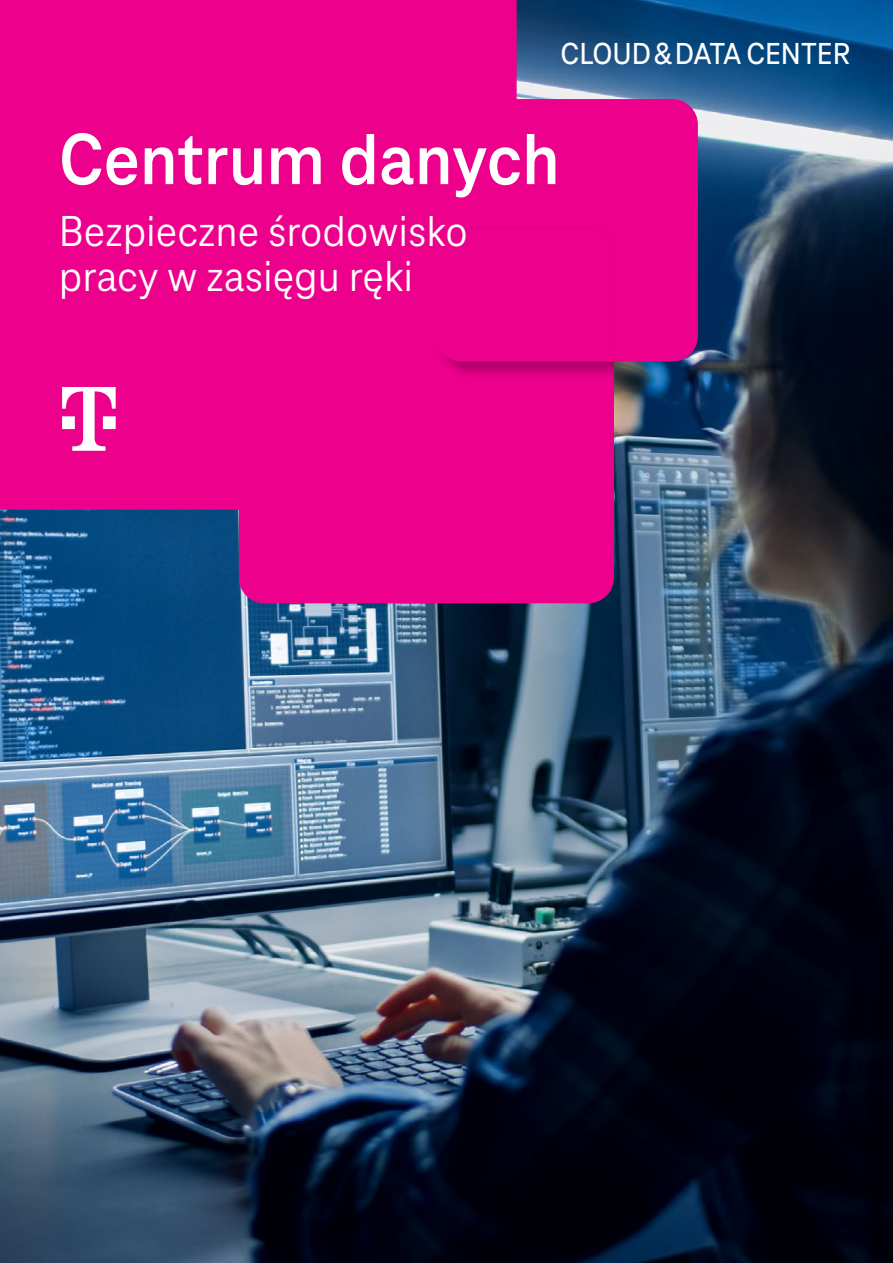
<style>
.page{position:relative;width:893px;height:1263px;background:#fff}
.page>*{position:absolute;margin:0;border:0;box-sizing:border-box;transform-origin:0 0}
.t1{font:700 75px "Tele Neo";color:#fff}
.t2{font:45px/45px "Tele Neo";color:#fff}
.t3{font:500 31.5px "Tele Neo";color:#fff}
</style>
<div class="page">
<img style="left:0;top:0;width:893px;height:1263px">
<div style="left:0;top:0;width:517px;height:510px;background:#ec008c"></div>
<div style="left:435px;top:99px;width:263px;height:263px;background:#ec008c;border-radius:26px"></div>
<div style="left:239px;top:228px;width:375px;height:375px;background:#ec008c;border-radius:26px"></div>
<div style="left:435px;top:228px;width:179px;height:152px;background:#000;opacity:.25"></div>
<svg style="left:435px;top:228px;width:179px;height:133px"></svg>
<svg style="left:62px;top:387px;width:54px;height:64px"></svg>
<p class="t3" style="left:561px;top:36px;width:291px">CLOUD &amp; DATA CENTER</p>
<h1 class="t1" style="left:59px;top:118px;width:502px">Centrum danych</h1>
<p class="t2" style="left:59px;top:209px;width:410px">Bezpieczne środowisko pracy w zasięgu ręki</p>
</div>
